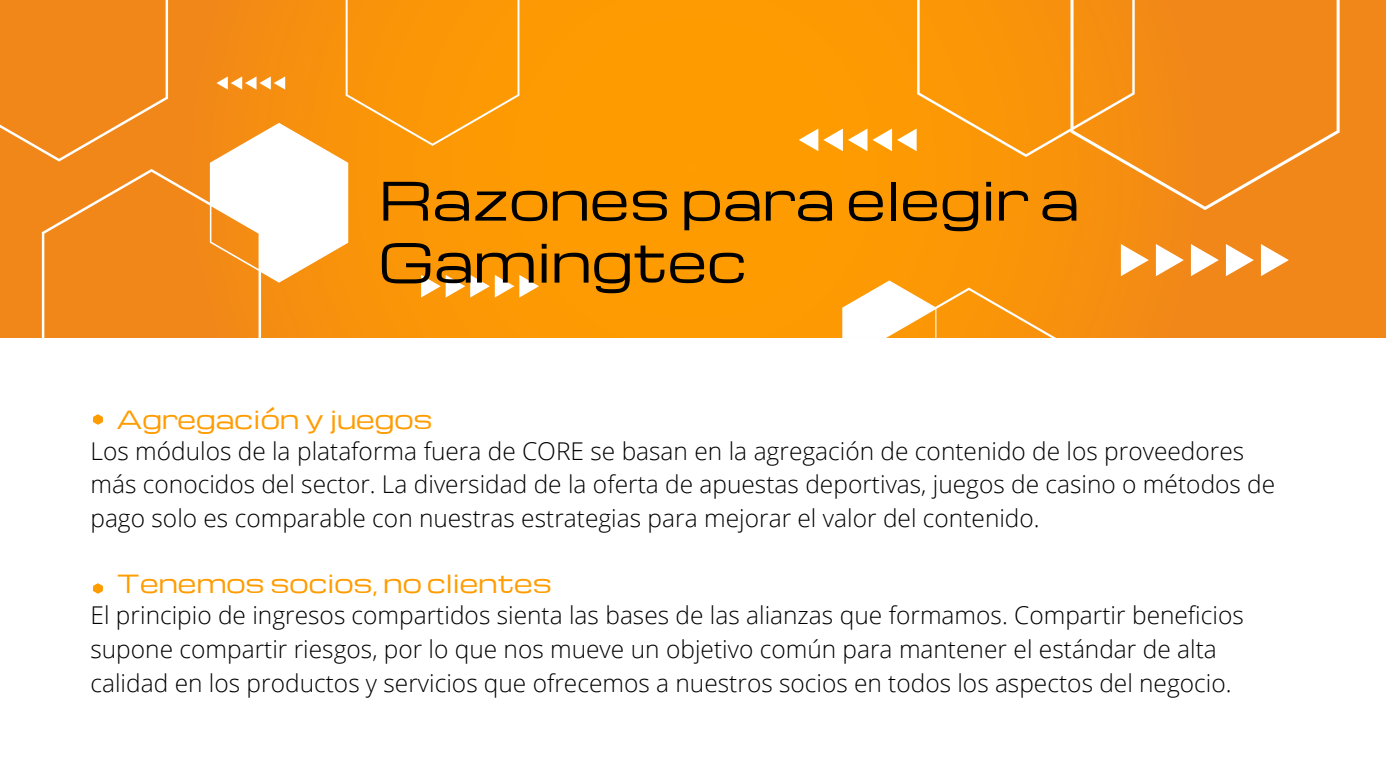
<style>
.page{position:relative;width:1386px;height:780px;background:#fff}
.page>*{position:absolute;margin:0;border:0;box-sizing:border-box;transform-origin:0 0}
.t1{font:51.62px/61.9px "Michroma";color:#000}
.t2{font:300 24.5px/33.8px "Open Sans";color:#000}
.t3{font:24.5px "Michroma";color:#ff9c01}
</style>
<div class="page">
<svg style="left:93px;top:414px;width:9px;height:10px"></svg>
<svg style="left:93px;top:583px;width:9px;height:10px"></svg>
<img style="left:0;top:0;width:1385px;height:338px">
<div style="left:0;top:0;width:168px;height:161px;background:#f08718"></div>
<svg style="left:216px;top:76px;width:69px;height:14px"></svg>
<svg style="left:42px;top:123px;width:306px;height:215px;fill:#f18818"></svg>
<div style="left:345px;top:0;width:174px;height:146px;background:#fb9706"></div>
<svg style="left:421px;top:275px;width:118px;height:22px"></svg>
<svg style="left:798px;top:128px;width:118px;height:23px"></svg>
<svg style="left:842px;top:280px;width:214px;height:58px"></svg>
<svg style="left:1120px;top:244px;width:28px;height:32px"></svg>
<svg style="left:1155px;top:244px;width:28px;height:32px"></svg>
<svg style="left:1190px;top:244px;width:28px;height:32px"></svg>
<svg style="left:1225px;top:244px;width:28px;height:32px"></svg>
<svg style="left:1260px;top:244px;width:28px;height:32px"></svg>
<svg style="left:917px;top:0;width:422px;height:210px;background:#f59117"></svg>
<h2 class="t1" style="left:378px;top:172px;width:702px">Razones para elegir a<br>Gamingtec</h2>
<p class="t3" style="left:116px;top:405px;width:318px">Agregación y juegos</p>
<p class="t2" style="left:90px;top:433px;width:1186px">Los módulos de la plataforma fuera de CORE se basan en la agregación de contenido de los proveedores más conocidos del sector. La diversidad de la oferta de apuestas deportivas, juegos de casino o métodos de pago solo es comparable con nuestras estrategias para mejorar el valor del contenido.</p>
<p class="t3" style="left:116px;top:570px;width:437px">Tenemos socios, no clientes</p>
<p class="t2" style="left:90px;top:597px;width:1154px">El principio de ingresos compartidos sienta las bases de las alianzas que formamos. Compartir beneficios supone compartir riesgos, por lo que nos mueve un objetivo común para mantener el estándar de alta calidad en los productos y servicios que ofrecemos a nuestros socios en todos los aspectos del negocio.</p>
</div>
